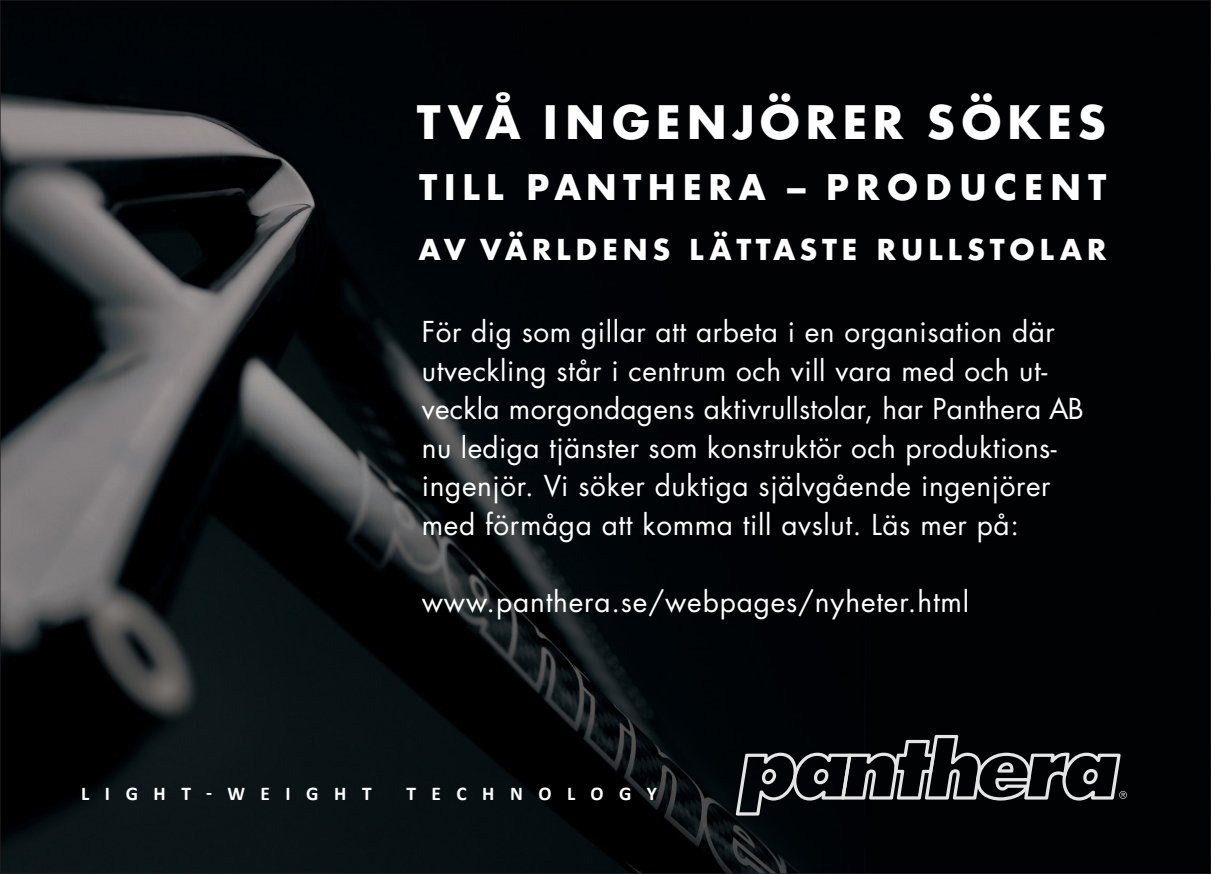
<style>
.page{position:relative;width:1211px;height:874px;background:#fff}
.page>*{position:absolute;margin:0;border:0;box-sizing:border-box;transform-origin:0 0}
.t1{font:700 44.8px "Futura";letter-spacing:.1em;color:#fff}
.t2{font:700 34.3px "Futura";letter-spacing:.18em;color:#fff}
.t3{font:28px/38.5px "Futura";letter-spacing:.02em;color:#fff}
.t4{font:700 28px "Futura";letter-spacing:.16em;color:#fff}
.t5{font:700 19.6px "Calibri";letter-spacing:.8em;color:#fff}
</style>
<div class="page">
<img style="left:2px;top:2px;width:1206px;height:869px">
<svg style="left:735px;top:734px;width:391px;height:81px;background:#28292c"></svg>
<p class="t1" style="left:416px;top:90px;width:691px">TVÅ INGENJÖRER SÖKES</p>
<p class="t2" style="left:419px;top:162px;width:688px">TILL PANTHERA – PRODUCENT</p>
<p class="t4" style="left:418px;top:229px;width:689px">AV VÄRLDENS LÄTTASTE RULLSTOLAR</p>
<p class="t3" style="left:422px;top:312px;width:663px">För dig som gillar att arbeta i en organisation där utveckling står i centrum och vill vara med och ut&shy;veckla morgondagens aktivrullstolar, har Panthera AB nu lediga tjänster som konstruktör och produktions&shy;ingenjör. Vi söker duktiga självgående ingenjörer med förmåga att komma till avslut. Läs mer på:</p>
<p class="t3" style="left:422px;top:581px;width:549px">www.panthera.se/webpages/nyheter.html</p>
<p class="t5" style="left:81px;top:780px;width:292px">LIGHT-WEIGHT</p>
<p class="t5" style="left:406px;top:780px;width:252px">TECHNOLOGY</p>
</div>
